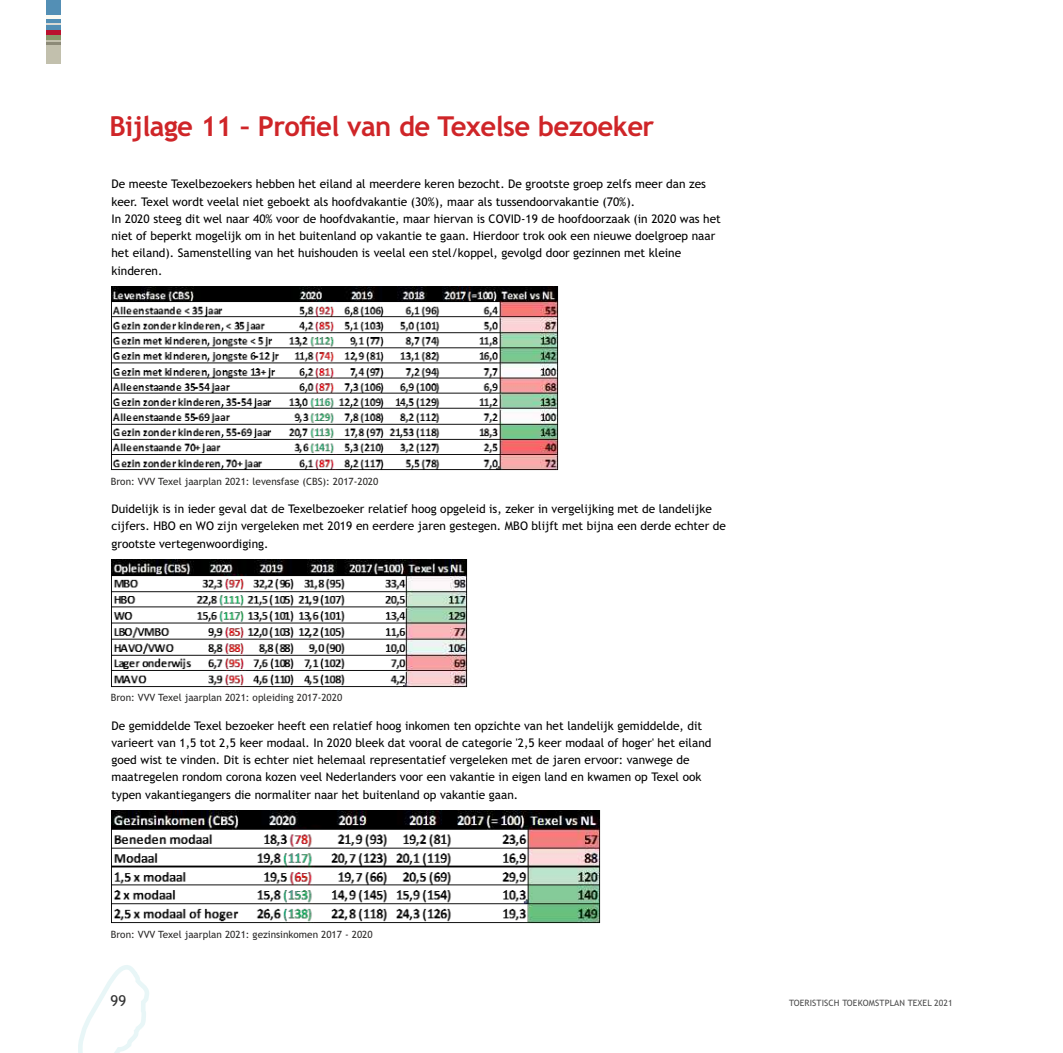
<style>
.page{position:relative;width:1063px;height:1053px;background:#fff}
.page>*{position:absolute;margin:0;border:0;box-sizing:border-box;transform-origin:0 0}
.t1{font:700 27.5px "Trebuchet MS";letter-spacing:-.02em;color:#cf2528}
.t2{font:15px "Trebuchet MS";color:#333}
.t3{font:11.88px/17.2px "Trebuchet MS";color:#000}
.t4{font:10px "Trebuchet MS";color:#2b2a29}
.t5{font:8.75px "Trebuchet MS";letter-spacing:.01em;color:#4d4d4d}
</style>
<div class="page">
<svg style="left:78px;top:965px;width:71px;height:87px"></svg>
<div style="left:46px;top:39px;width:15px;height:25px;background:#c2c0ad"></div>
<div style="left:46px;top:0;width:15px;height:31px;background:#538fb5"></div>
<hr style="left:46px;top:15px;width:15px;height:4px;background:#fbfaf2">
<svg style="left:46px;top:23px;width:15px;height:2px"></svg>
<div style="left:46px;top:30px;width:15px;height:5px;background:#ba122e"></div>
<hr style="left:46px;top:35px;width:15px;height:4px;background:#88996a">
<svg style="left:46px;top:42px;width:15px;height:2px"></svg>
<img style="left:112px;top:286px;width:446px;height:184px">
<img style="left:112px;top:559px;width:355px;height:128px">
<img style="left:112px;top:810px;width:488px;height:113px">
<h1 class="t1" style="left:110px;top:116px;width:546px">Bijlage 11 – Profiel van de Texelse bezoeker</h1>
<p class="t3" style="left:112px;top:177px;width:611px">De meeste Texelbezoekers hebben het eiland al meerdere keren bezocht. De grootste groep zelfs meer dan zes keer. Texel wordt veelal niet geboekt als hoofdvakantie (30%), maar als tussendoorvakantie (70%).<br>In 2020 steeg dit wel naar 40% voor de hoofdvakantie, maar hiervan is COVID-19 de hoofdoorzaak (in 2020 was het niet of beperkt mogelijk om in het buitenland op vakantie te gaan. Hierdoor trok ook een nieuwe doelgroep naar het eiland). Samenstelling van het huishouden is veelal een stel/koppel, gevolgd door gezinnen met kleine kinderen.</p>
<p class="t4" style="left:111px;top:477px;width:269px">Bron: VVV Texel jaarplan 2021: levensfase (CBS): 2017-2020</p>
<p class="t3" style="left:112px;top:501px;width:616px">Duidelijk is in ieder geval dat de Texelbezoeker relatief hoog opgeleid is, zeker in vergelijking met de landelijke cijfers. HBO en WO zijn vergeleken met 2019 en eerdere jaren gestegen. MBO blijft met bijna een derde echter de grootste vertegenwoordiging.</p>
<p class="t4" style="left:111px;top:693px;width:233px">Bron: VVV Texel jaarplan 2021: opleiding 2017-2020</p>
<p class="t3" style="left:112px;top:718px;width:601px">De gemiddelde Texel bezoeker heeft een relatief hoog inkomen ten opzichte van het landelijk gemiddelde, dit varieert van 1,5 tot 2,5 keer modaal. In 2020 bleek dat vooral de categorie '2,5 keer modaal of hoger' het eiland goed wist te vinden. Dit is echter niet helemaal representatief vergeleken met de jaren ervoor: vanwege de maatregelen rondom corona kozen veel Nederlanders voor een vakantie in eigen land en kwamen op Texel ook typen vakantiegangers die normaliter naar het buitenland op vakantie gaan.</p>
<p class="t4" style="left:111px;top:930px;width:264px">Bron: VVV Texel jaarplan 2021: gezinsinkomen 2017 - 2020</p>
<p class="t2" style="left:110px;top:995px;width:17px">99</p>
<p class="t5" style="left:789px;top:999px;width:165px">TOERISTISCH TOEKOMSTPLAN TEXEL 2021</p>
</div>
